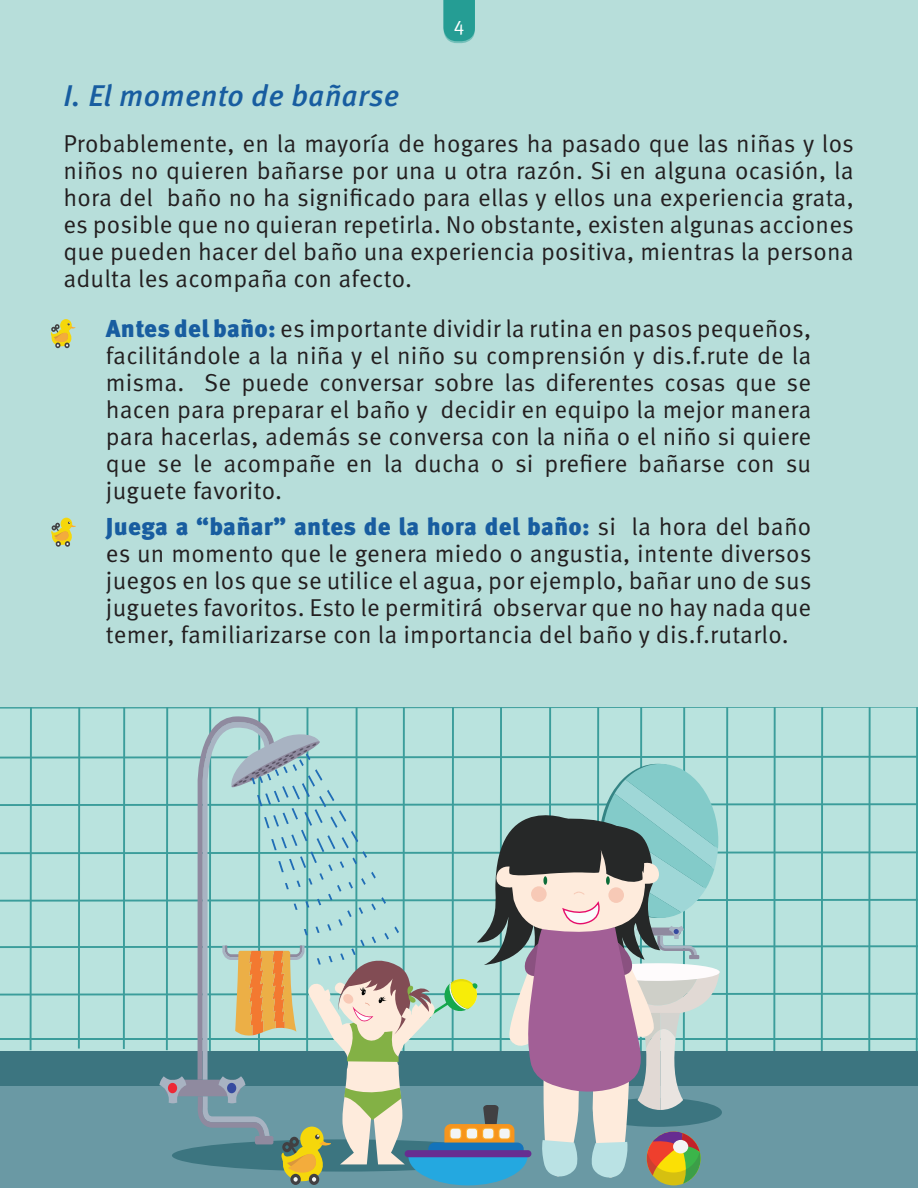
<style>
.page{position:relative;width:918px;height:1188px;background:#fff}
.page>*{position:absolute;margin:0;border:0;box-sizing:border-box;transform-origin:0 0}
.t1{font:italic 500 30px "Meta Pro";letter-spacing:.01em;color:#185da0}
.t2{font:24.45px/27px "Meta Pro";letter-spacing:.01em;color:#231f20;text-align:justify}
.t3{font:19.5px "Meta Pro";color:#fff}
.s1{font-weight:900;color:#185da0}
</style>
<div class="page">
<div style="left:0;top:0;width:918px;height:707px;background:#b7deda"></div>
<div style="left:0;top:1086px;width:918px;height:102px;background:#6a99a4"></div>
<svg style="left:0;top:707px;width:918px;height:478px;background:#9bbebd"></svg>
<svg style="left:443px;top:0;width:32px;height:43px"></svg>
<div style="left:60px;top:319px;width:12px;height:13px;background:#f5d70b;border-radius:50%"></div>
<svg style="left:50px;top:323px;width:27px;height:25px"></svg>
<div style="left:61px;top:518px;width:11px;height:12px;background:#f5d70b;border-radius:50%"></div>
<svg style="left:51px;top:522px;width:26px;height:25px"></svg>
<p class="t3" style="left:454px;top:12px;width:12px">4</p>
<p class="t1" style="left:63px;top:77px;width:338px">I. El momento de bañarse</p>
<p class="t2" style="left:63px;top:131px;width:792px">Probablemente, en la mayoría de hogares ha pasado que las niñas y los niños no quieren bañarse por una u otra razón. Si en alguna ocasión, la hora del baño no ha significado para ellas y ellos una experiencia grata, es posible que no quieran repetirla. No obstante, existen algunas acciones que pueden hacer del baño una experiencia positiva, mientras la persona adulta les acompaña con afecto.</p>
<p class="t2" style="left:106px;top:316px;width:707px"><span class="s1">Antes del baño:</span> es importante dividir la rutina en pasos pequeños, facilitándole a la niña y el niño su comprensión y dis.f.rute de la misma. Se puede conversar sobre las diferentes cosas que se hacen para preparar el baño y decidir en equipo la mejor manera para hacerlas, además se conversa con la niña o el niño si quiere que se le acompañe en la ducha o si prefiere bañarse con su juguete favorito.</p>
<p class="t2" style="left:106px;top:514px;width:707px"><span class="s1">Juega a “bañar” antes de la hora del baño:</span> si la hora del baño es un momento que le genera miedo o angustia, intente diversos juegos en los que se utilice el agua, por ejemplo, bañar uno de sus juguetes favoritos. Esto le permitirá observar que no hay nada que temer, familiarizarse con la importancia del baño y dis.f.rutarlo.</p>
</div>
